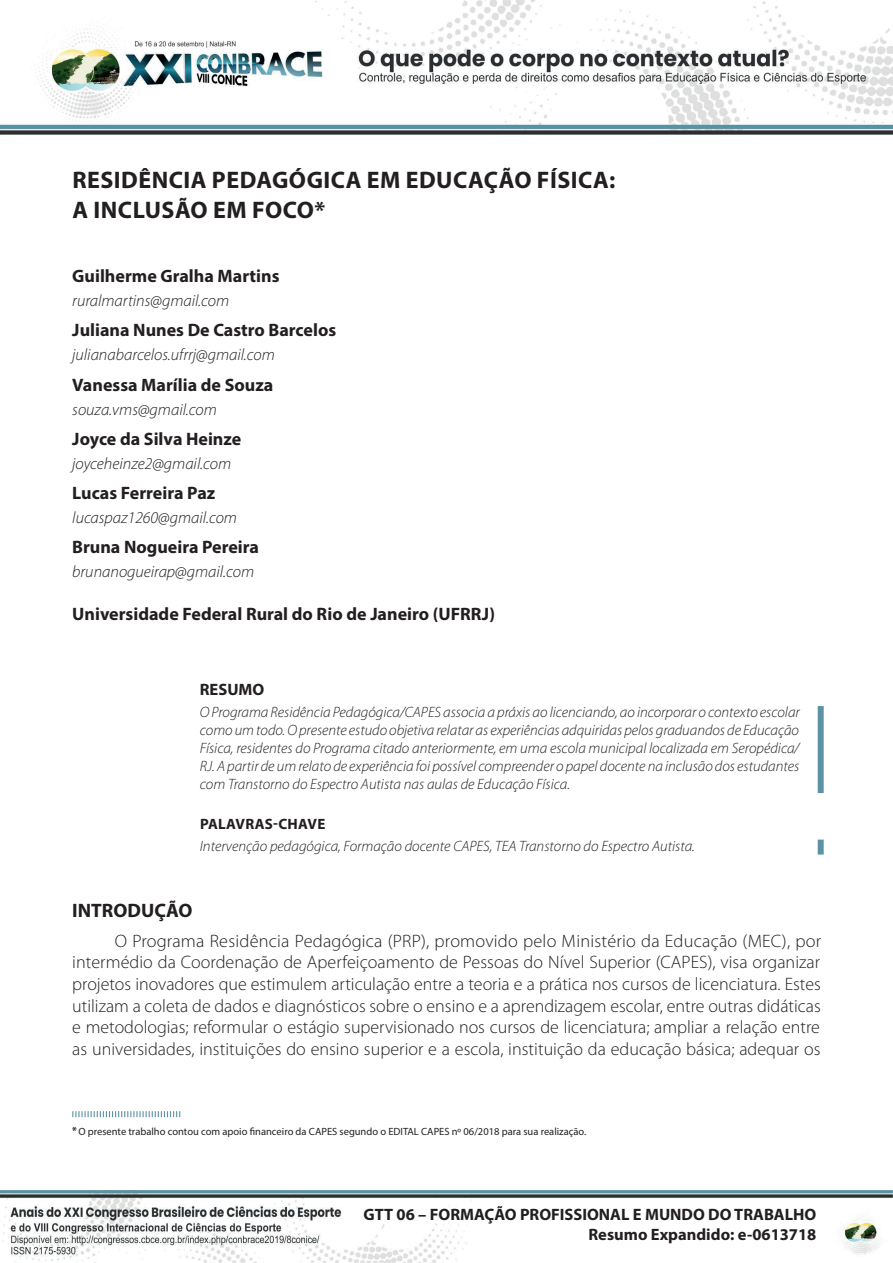
<style>
.page{position:relative;width:893px;height:1263px;background:#fff}
.page>*{position:absolute;margin:0;border:0;box-sizing:border-box;transform-origin:0 0}
.t1{font:700 24px/30px "Myriad Pro";letter-spacing:.02em;color:#231f20}
.t2{font:700 19.5px "Myriad Pro";color:#231f20}
.t3{font:300 18px/21.6px "Myriad Pro";color:#231f20;text-align:justify}
.t4{font:700 18px "Myriad Pro";color:#231f20}
.t5{font:italic 300 16.5px "Myriad Pro";color:#231f20}
.t6{font:700 16.5px/19.8px "Myriad Pro";color:#231f20;text-align:right}
.t7{font:700 16.5px "Myriad Pro";color:#231f20}
.t8{font:italic 300 15px/18px "Myriad Pro";color:#231f20;text-align:justify}
.t9{font:700 15px "Myriad Pro";letter-spacing:.02em;color:#231f20}
.t10{font:10.5px "Myriad Pro";color:#231f20}
.s1{font-weight:700}
</style>
<div class="page">
<img style="left:0;top:0;width:893px;height:134px">
<img style="left:0;top:1190px;width:893px;height:73px">
<div style="left:818px;top:706px;width:6px;height:87px;background:#5c93a4"></div>
<div style="left:818px;top:839px;width:6px;height:15px;background:#5c93a4"></div>
<svg style="left:72px;top:1111px;width:108px;height:6px"></svg>
<h1 class="t1" style="left:73px;top:164px;width:544px">RESIDÊNCIA PEDAGÓGICA EM EDUCAÇÃO FÍSICA:<br>A INCLUSÃO EM FOCO*<sup>1</sup></h1>
<p class="t4" style="left:72px;top:264px;width:209px">Guilherme Gralha Martins</p>
<p class="t5" style="left:72px;top:291px;width:159px">ruralmartins@gmail.com</p>
<p class="t4" style="left:72px;top:319px;width:265px">Juliana Nunes De Castro Barcelos</p>
<p class="t5" style="left:72px;top:345px;width:204px">julianabarcelos.ufrrj@gmail.com</p>
<p class="t4" style="left:72px;top:373px;width:203px">Vanessa Marília de Souza</p>
<p class="t5" style="left:72px;top:399px;width:146px">souza.vms@gmail.com</p>
<p class="t4" style="left:72px;top:427px;width:171px">Joyce da Silva Heinze</p>
<p class="t5" style="left:72px;top:453px;width:160px">joyceheinze2@gmail.com</p>
<p class="t4" style="left:72px;top:481px;width:144px">Lucas Ferreira Paz</p>
<p class="t5" style="left:72px;top:507px;width:166px">lucaspaz1260@gmail.com</p>
<p class="t4" style="left:72px;top:535px;width:188px">Bruna Nogueira Pereira</p>
<p class="t5" style="left:72px;top:562px;width:183px">brunanogueirap@gmail.com</p>
<p class="t4" style="left:72px;top:602px;width:424px">Universidade Federal Rural do Rio de Janeiro (UFRRJ)</p>
<p class="t7" style="left:200px;top:679px;width:66px">RESUMO</p>
<p class="t8" style="left:200px;top:703px;width:601px">O Programa Residência Pedagógica/CAPES associa a práxis ao licenciando, ao incorporar o contexto escolar como um todo. O presente estudo objetiva relatar as experiências adquiridas pelos graduandos de Educação Física, residentes do Programa citado anteriormente, em uma escola municipal localizada em Seropédica/ RJ. A partir de um relato de experiência foi possível compreender o papel docente na inclusão dos estudantes com Transtorno do Espectro Autista nas aulas de Educação Física.</p>
<p class="t9" style="left:200px;top:814px;width:127px">PALAVRAS-CHAVE</p>
<p class="t8" style="left:200px;top:837px;width:497px">Intervenção pedagógica, Formação docente CAPES, TEA Transtorno do Espectro Autista.</p>
<p class="t2" style="left:72px;top:897px;width:122px">INTRODUÇÃO</p>
<p class="t3" style="left:72px;top:930px;width:750px;text-indent:43px">O Programa Residência Pedagógica (PRP), promovido pelo Ministério da Educação (MEC), por intermédio da Coordenação de Aperfeiçoamento de Pessoas do Nível Superior (CAPES), visa organizar projetos inovadores que estimulem articulação entre a teoria e a prática nos cursos de licenciatura. Estes utilizam a coleta de dados e diagnósticos sobre o ensino e a aprendizagem escolar, entre outras didáticas e metodologias; reformular o estágio supervisionado nos cursos de licenciatura; ampliar a relação entre as universidades, instituições do ensino superior e a escola, instituição da educação básica; adequar os</p>
<p class="t10" style="left:72px;top:1125px;width:515px"><span class="s1">*</span>O presente trabalho contou com apoio financeiro da CAPES segundo o EDITAL CAPES nº 06/2018 para sua realização.</p>
<p class="t6" style="left:364px;top:1204px;width:454px">GTT 06 – FORMAÇÃO PROFISSIONAL E MUNDO DO TRABALHO<br>Resumo Expandido: e-0613718</p>
</div>
